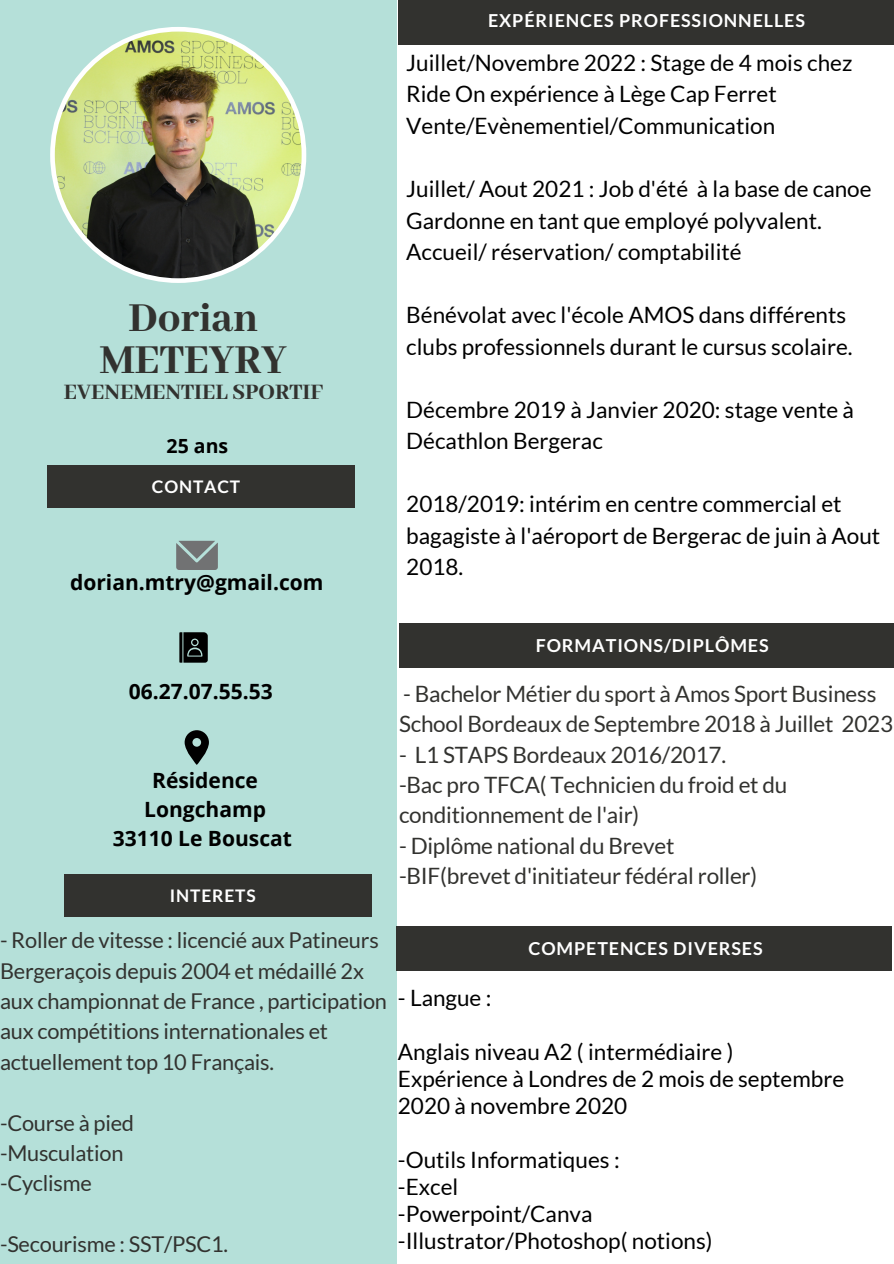
<style>
.page{position:relative;width:894px;height:1264px;background:#fff}
.page>*{position:absolute;margin:0;border:0;box-sizing:border-box;transform-origin:0 0}
.t1{font:800 44.85px "Abhaya Libre";color:#32322f}
.t2{font:800 24px "Abhaya Libre";color:#32322f}
.t3{font:22.5px/31.5px "Lato";color:#000}
.t4{font:22.5px/30.5px "Lato";letter-spacing:-.01em;color:#32322f}
.t5{font:21.75px/30.5px "Lato";letter-spacing:-.01em;color:#32322f}
.t6{font:700 21px/29.2px "Open Sans";color:#000;text-align:center}
.t7{font:700 19.5px "Open Sans";color:#000}
.t8{font:700 18px "Lato";letter-spacing:.05em;color:#fff}
.t9{font:700 17.85px "Lato";letter-spacing:.05em;color:#fff}
.t10{font:700 17.4px "Lato";letter-spacing:.05em;color:#fff}
</style>
<div class="page">
<div style="left:0;top:0;width:396px;height:1263px;background:#b5e0d9"></div>
<div style="left:399px;top:623px;width:494px;height:44px;background:#32322f"></div>
<div style="left:396px;top:926px;width:495px;height:44px;background:#32322f"></div>
<div style="left:398px;top:0;width:495px;height:44px;background:#32322f"></div>
<div style="left:47px;top:465px;width:307px;height:42px;background:#32322f"></div>
<img style="left:50px;top:27px;width:256px;height:256px">
<svg style="left:176px;top:541px;width:42px;height:29px"></svg>
<svg style="left:179px;top:632px;width:29px;height:30px"></svg>
<svg style="left:184px;top:730px;width:25px;height:35px"></svg>
<div style="left:64px;top:874px;width:307px;height:43px;background:#32322f"></div>
<p class="t9" style="left:488px;top:10px;width:318px">EXPÉRIENCES PROFESSIONNELLES</p>
<p class="t3" style="left:406px;top:46px;width:447px">Juillet/Novembre 2022 : Stage de 4 mois chez<br>Ride On expérience à Lège Cap Ferret</p>
<p class="t3" style="left:406px;top:109px;width:370px">Vente/Evènementiel/Communication</p>
<p class="t1" style="left:128px;top:293px;width:131px">Dorian</p>
<p class="t1" style="left:100px;top:335px;width:189px">METEYRY</p>
<p class="t2" style="left:64px;top:378px;width:260px">EVENEMENTIEL SPORTIF</p>
<p class="t7" style="left:166px;top:432px;width:63px">25 ans</p>
<p class="t10" style="left:152px;top:475px;width:90px">CONTACT</p>
<p class="t6" style="left:70px;top:567px;width:255px">dorian.mtry@gmail.com</p>
<p class="t3" style="left:406px;top:172px;width:466px">Juillet/ Aout 2021 : Job d'été à la base de canoe<br>Gardonne en tant que employé polyvalent.</p>
<p class="t3" style="left:406px;top:235px;width:337px">Accueil/ réservation/ comptabilité</p>
<p class="t3" style="left:406px;top:298px;width:448px">Bénévolat avec l'école AMOS dans différents clubs professionnels durant le cursus scolaire.</p>
<p class="t3" style="left:406px;top:393px;width:449px">Décembre 2019 à Janvier 2020: stage vente à<br>Décathlon Bergerac</p>
<p class="t3" style="left:406px;top:487px;width:475px">2018/2019: intérim en centre commercial et bagagiste à l'aéroport de Bergerac de juin à Aout<br>2018.</p>
<p class="t6" style="left:129px;top:675px;width:145px">06.27.07.55.53</p>
<p class="t6" style="left:144px;top:764px;width:123px">Résidence<br>Longchamp</p>
<p class="t6" style="left:113px;top:823px;width:181px">33110 Le Bouscat</p>
<p class="t10" style="left:170px;top:885px;width:87px">INTERETS</p>
<p class="t5" style="left:0;top:924px;width:388px">- Roller de vitesse : licencié aux Patineurs Bergeraçois depuis 2004 et médaillé 2x aux championnat de France , participation aux compétitions internationales et actuellement top 10 Français.</p>
<p class="t5" style="left:0;top:1106px;width:136px">-Course à pied</p>
<p class="t5" style="left:0;top:1137px;width:125px">-Musculation</p>
<p class="t5" style="left:0;top:1167px;width:93px">-Cyclisme</p>
<p class="t5" style="left:0;top:1228px;width:230px">-Secourisme : SST/PSC1.</p>
<p class="t8" style="left:535px;top:634px;width:234px">FORMATIONS/DIPLÔMES</p>
<p class="t4" style="left:399px;top:677px;width:495px">- Bachelor Métier du sport à Amos Sport Business<br>School Bordeaux de Septembre 2018 à Juillet 2023</p>
<p class="t4" style="left:399px;top:738px;width:328px">- L1 STAPS Bordeaux 2016/2017.</p>
<p class="t4" style="left:399px;top:769px;width:390px">-Bac pro TFCA( Technicien du froid et du conditionnement de l'air)</p>
<p class="t4" style="left:399px;top:829px;width:277px">- Diplôme national du Brevet</p>
<p class="t4" style="left:399px;top:860px;width:359px">-BIF(brevet d'initiateur fédéral roller)</p>
<p class="t9" style="left:528px;top:937px;width:235px">COMPETENCES DIVERSES</p>
<p class="t3" style="left:398px;top:981px;width:95px">- Langue :</p>
<p class="t3" style="left:398px;top:1035px;width:337px">Anglais niveau A2 ( intermédiaire )</p>
<p class="t3" style="left:398px;top:1064px;width:448px;line-height:27px">Expérience à Londres de 2 mois de septembre<br>2020 à novembre 2020</p>
<p class="t3" style="left:398px;top:1143px;width:223px">-Outils Informatiques :</p>
<p class="t3" style="left:398px;top:1170px;width:62px">-Excel</p>
<p class="t3" style="left:398px;top:1197px;width:196px">-Powerpoint/Canva</p>
<p class="t3" style="left:398px;top:1224px;width:316px">-Illustrator/Photoshop( notions)</p>
</div>
